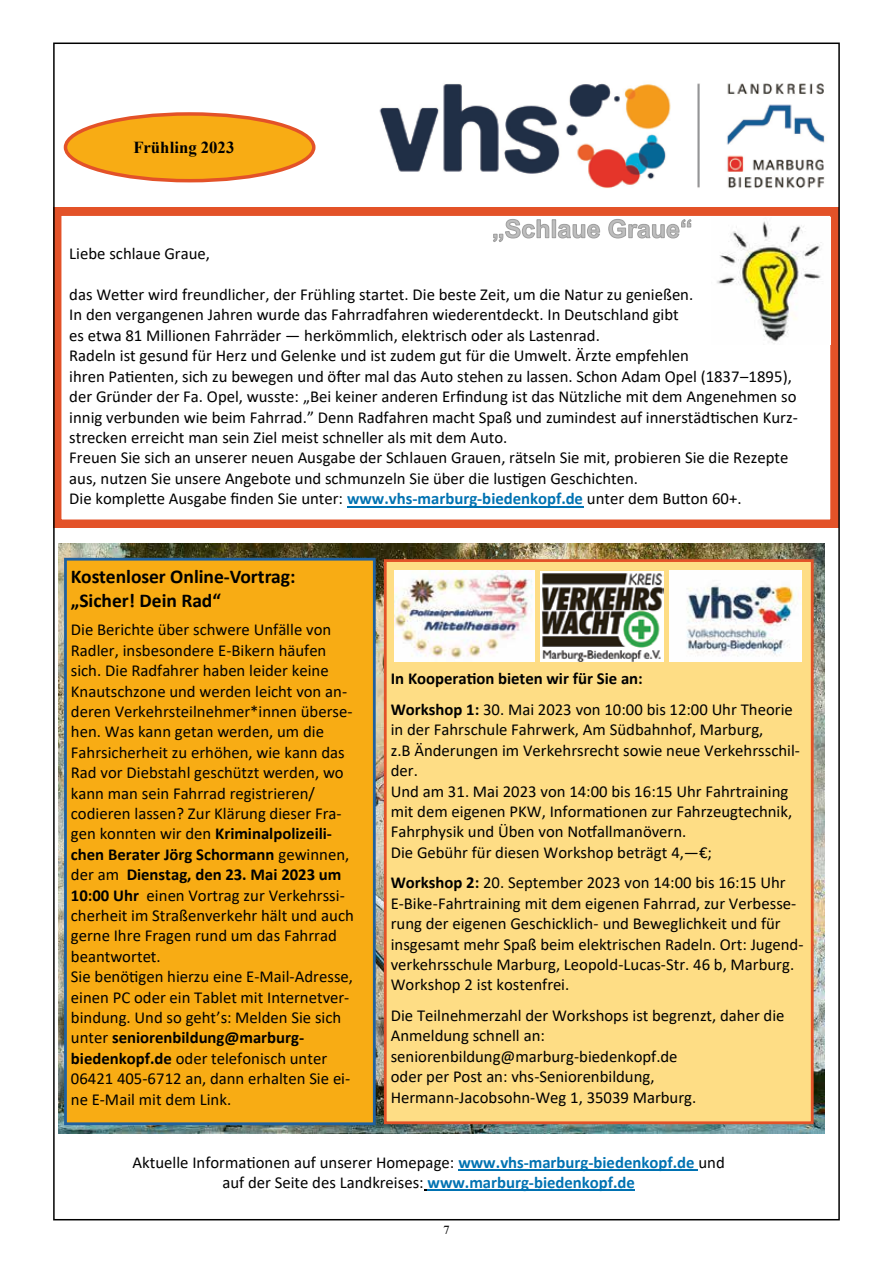
<style>
.page{position:relative;width:893px;height:1263px;background:#fff}
.page>*{position:absolute;margin:0;border:0;box-sizing:border-box;transform-origin:0 0}
.t1{font:700 19.5px/23.9px "Calibri";color:#000}
.t2{font:16.8px "Calibri";color:#000}
.t3{font:700 16.8px "Calibri";color:#000}
.t4{font:700 16.8px "Times New Roman";color:#000}
.t5{font:16.65px/20.4px "Calibri";color:#000}
.t6{font:12px "Dutch 801 BT";color:#000}
.s1{font-weight:700;color:#0072b2}
.s2{font-weight:700}
</style>
<div class="page">
<svg style="left:56px;top:208px;width:781px;height:320px"></svg>
<svg style="left:492px;top:218px;width:200px;height:25px"></svg>
<hr style="left:347px;top:506px;width:236px;height:1px;background:#0072b2">
<hr style="left:458px;top:1169px;width:236px;height:1px;background:#0072b2">
<hr style="left:428px;top:1189px;width:207px;height:2px;background:#0072b2">
<img style="left:712px;top:217px;width:118px;height:128px">
<img style="left:379px;top:83px;width:446px;height:105px">
<div style="left:65px;top:114px;width:249px;height:67px;background:#f8ac14;border-radius:50%"></div>
<div style="left:64px;top:112px;width:251px;height:70px;border:3px solid #e35228;border-radius:50%"></div>
<img style="left:58px;top:543px;width:767px;height:590px">
<div style="left:65px;top:559px;width:309px;height:565px;background:#f8ac14"></div>
<div style="left:64px;top:558px;width:312px;height:567px;border:3px solid #1f61a0"></div>
<div style="left:385px;top:561px;width:427px;height:562px;background:#fedd85"></div>
<div style="left:384px;top:559px;width:430px;height:565px;border:3px solid #e35228"></div>
<img style="left:395px;top:570px;width:140px;height:91px">
<img style="left:540px;top:571px;width:123px;height:90px">
<img style="left:669px;top:570px;width:132px;height:91px">
<p class="t4" style="left:133px;top:135px;width:102px">Frühling 2023</p>
<p class="t5" style="left:69px;top:243px;width:142px">Liebe schlaue Graue,</p>
<p class="t5" style="left:69px;top:284px;width:729px">das Wetter wird freundlicher, der Frühling startet. Die beste Zeit, um die Natur zu genießen.<br>In den vergangenen Jahren wurde das Fahrradfahren wiederentdeckt. In Deutschland gibt<br>es etwa 81 Millionen Fahrräder — herkömmlich, elektrisch oder als Lastenrad.<br>Radeln ist gesund für Herz und Gelenke und ist zudem gut für die Umwelt. Ärzte empfehlen<br>ihren Patienten, sich zu bewegen und öfter mal das Auto stehen zu lassen. Schon Adam Opel (1837–1895), der Gründer der Fa. Opel, wusste: „Bei keiner anderen Erfindung ist das Nützliche mit dem Angenehmen so</p>
<p class="t2" style="left:69px;top:405px;width:730px">innig verbunden wie beim Fahrrad.” Denn Radfahren macht Spaß und zumindest auf innerstädtischen Kurz-</p>
<p class="t5" style="left:69px;top:427px;width:721px">strecken erreicht man sein Ziel meist schneller als mit dem Auto.<br>Freuen Sie sich an unserer neuen Ausgabe der Schlauen Grauen, rätseln Sie mit, probieren Sie die Rezepte aus, nutzen Sie unsere Angebote und schmunzeln Sie über die lustigen Geschichten.<br>Die komplette Ausgabe finden Sie unter: <span class="s1">www.vhs-marburg-biedenkopf.de</span> unter dem Button 60+.</p>
<p class="t1" style="left:71px;top:565px;width:226px">Kostenloser Online-Vortrag: „Sicher! Dein Rad“</p>
<p class="t5" style="left:71px;top:619px;width:262px">Die Berichte über schwere Unfälle von<br>Radler, insbesondere E-Bikern häufen</p>
<p class="t2" style="left:71px;top:659px;width:259px">sich. Die Radfahrer haben leider keine</p>
<p class="t5" style="left:71px;top:680px;width:284px">Knautschzone und werden leicht von an&shy;deren Verkehrsteilnehmer*innen überse&shy;hen. Was kann getan werden, um die Fahrsicherheit zu erhöhen, wie kann das Rad vor Diebstahl geschützt werden, wo kann man sein Fahrrad registrieren/ codieren lassen? Zur Klärung dieser Fra&shy;gen konnten wir den <span class="s2">Kriminalpolizeili&shy;chen Berater Jörg Schormann</span> gewinnen, der am <span class="s2">Dienstag, den 23. Mai 2023 um 10:00 Uhr</span> einen Vortrag zur Verkehrssi&shy;cherheit im Straßenverkehr hält und auch</p>
<p class="t2" style="left:71px;top:924px;width:267px">gerne Ihre Fragen rund um das Fahrrad</p>
<p class="t5" style="left:71px;top:946px;width:284px">beantwortet.<br>Sie benötigen hierzu eine E-Mail-Adresse, einen PC oder ein Tablet mit Internetver&shy;bindung. Und so geht’s: Melden Sie sich unter <span class="s2">seniorenbildung@marburg&shy;biedenkopf.de</span> oder telefonisch unter 06421 405-6712 an, dann erhalten Sie ei&shy;ne E-Mail mit dem Link.</p>
<p class="t3" style="left:391px;top:667px;width:254px">In Kooperation bieten wir für Sie an:</p>
<p class="t5" style="left:391px;top:699px;width:411px"><span class="s2">Workshop 1:</span> 30. Mai 2023 von 10:00 bis 12:00 Uhr Theorie in der Fahrschule Fahrwerk, Am Südbahnhof, Marburg,<br>z.B Änderungen im Verkehrsrecht sowie neue Verkehrsschil&shy;der.<br>Und am 31. Mai 2023 von 14:00 bis 16:15 Uhr Fahrtraining mit dem eigenen PKW, Informationen zur Fahrzeugtechnik, Fahrphysik und Üben von Notfallmanövern.<br>Die Gebühr für diesen Workshop beträgt 4,—€;</p>
<p class="t5" style="left:391px;top:872px;width:407px"><span class="s2">Workshop 2:</span> 20. September 2023 von 14:00 bis 16:15 Uhr<br>E-Bike-Fahrtraining mit dem eigenen Fahrrad, zur Verbesse&shy;rung der eigenen Geschicklich- und Beweglichkeit und für</p>
<p class="t2" style="left:391px;top:932px;width:414px">insgesamt mehr Spaß beim elektrischen Radeln. Ort: Jugend-</p>
<p class="t5" style="left:391px;top:954px;width:405px">verkehrsschule Marburg, Leopold-Lucas-Str. 46 b, Marburg.<br>Workshop 2 ist kostenfrei.</p>
<p class="t5" style="left:391px;top:1005px;width:395px">Die Teilnehmerzahl der Workshops ist begrenzt, daher die Anmeldung schnell an: seniorenbildung@marburg-biedenkopf.de<br>oder per Post an: vhs-Seniorenbildung, Hermann-Jacobsohn-Weg 1, 35039 Marburg.</p>
<p class="t5" style="left:133px;top:1151px;width:594px;text-align:center">Aktuelle Informationen auf unserer Homepage: <span class="s1">www.vhs-marburg-biedenkopf.de</span> und auf der Seite des Landkreises: <span class="s1">www.marburg-biedenkopf.de</span></p>
<p class="t6" style="left:443px;top:1222px;width:7px">7</p>
</div>
